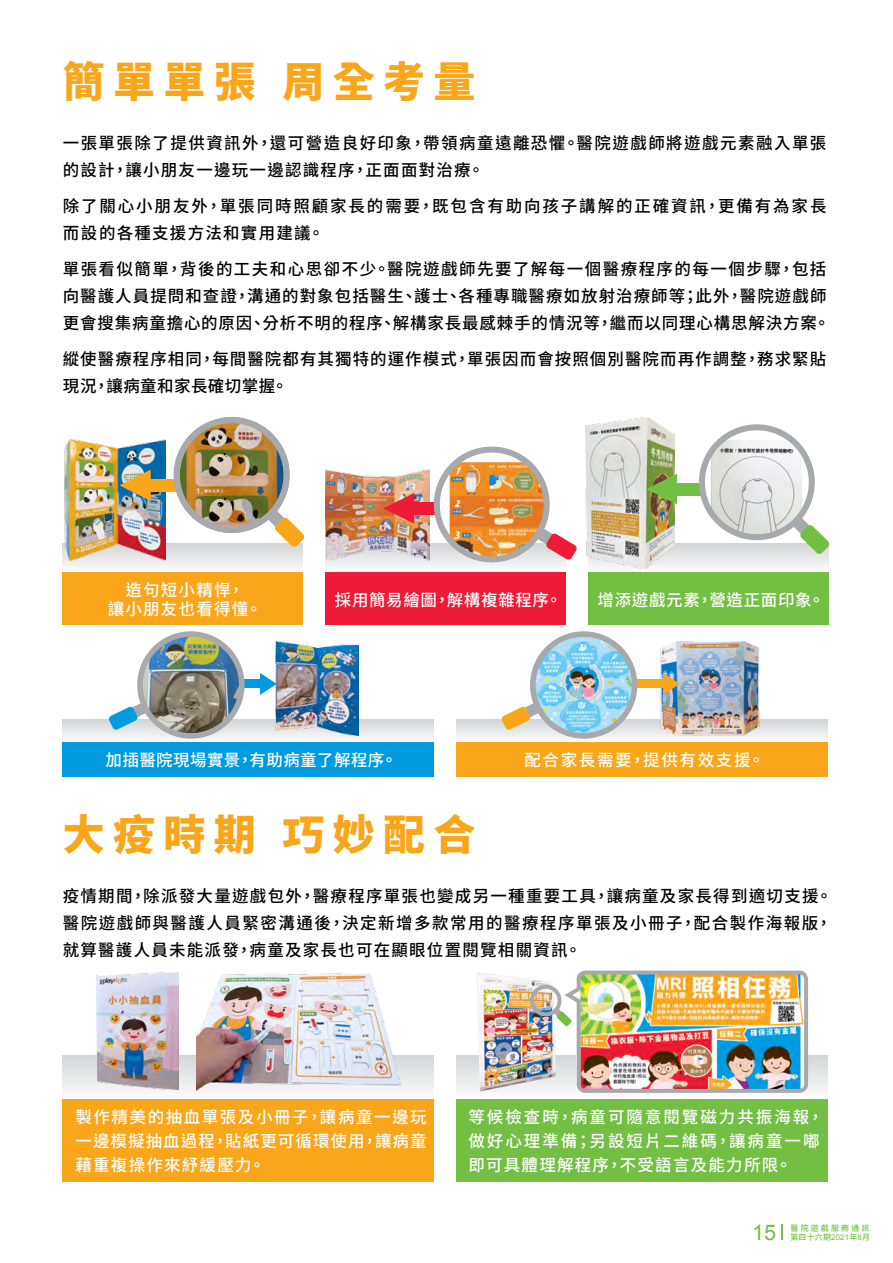
<style>
.page{position:relative;width:893px;height:1263px;background:#fff}
.page>*{position:absolute;margin:0;border:0;box-sizing:border-box;transform-origin:0 0}
.t1{font:900 42px "Noto Sans CJ Ktc";letter-spacing:.2em;color:#faa61a}
.t2{font:21.6px "Arial";color:#72bf44}
.t3{font:500 16.5px/27px "Noto Sans CJ Ktc";letter-spacing:.075em;color:#000}
.t4{font:500 16.5px/24px "Noto Sans CJ Ktc";letter-spacing:.075em;color:#fff;text-align:center}
.t5{font:500 16.5px/24px "Noto Sans CJ Ktc";letter-spacing:.12em;color:#fff}
.t6{font:500 16.5px/27px "Noto Sans CJ Ktc";letter-spacing:.115em;color:#000}
.t7{font:500 16.5px "Noto Sans CJ Ktc";letter-spacing:.04em;color:#fff}
.t8{font:500 16.5px "Noto Sans CJ Ktc";letter-spacing:.025em;color:#fff}
.t9{font:500 16.5px "Noto Sans CJ Ktc";letter-spacing:.1em;color:#fff}
.t10{font:500 7.95px/9.4px "Noto Sans CJ Ktc";letter-spacing:.28em;color:#72bf44}
.s1{font-family:"Arial";font-weight:400}
</style>
<div class="page">
<svg style="left:675px;top:543px;width:153px;height:24px;fill:#e6e7e7"></svg>
<div style="left:63px;top:572px;width:240px;height:53px;background:#faa61a"></div>
<svg style="left:63px;top:543px;width:240px;height:24px;fill:#e7e8e9"></svg>
<div style="left:588px;top:572px;width:240px;height:53px;background:#72bf44"></div>
<div style="left:63px;top:743px;width:371px;height:34px;background:#009bdf"></div>
<div style="left:63px;top:719px;width:371px;height:24px;background:linear-gradient(to bottom,#d2d4d5,#fafbfb)"></div>
<div style="left:457px;top:743px;width:371px;height:34px;background:#faa61a"></div>
<svg style="left:457px;top:719px;width:371px;height:24px"></svg>
<svg style="left:177px;top:420px;width:110px;height:110px"></svg>
<img style="left:186px;top:420px;width:97px;height:110px">
<div style="left:325px;top:543px;width:240px;height:29px;background:#f6f6f6"></div>
<div style="left:325px;top:572px;width:240px;height:53px;background:#ed1b35"></div>
<img style="left:65px;top:439px;width:100px;height:122px">
<img style="left:325px;top:469px;width:99px;height:92px">
<img style="left:586px;top:417px;width:89px;height:152px">
<img style="left:660px;top:641px;width:99px;height:94px">
<div style="left:63px;top:1100px;width:371px;height:82px;background:#faa61a"></div>
<div style="left:63px;top:1055px;width:371px;height:45px;background:linear-gradient(to bottom,#d3d5d6,#fdfefe)"></div>
<div style="left:457px;top:1100px;width:371px;height:82px;background:#72bf44"></div>
<div style="left:457px;top:1055px;width:371px;height:45px;background:linear-gradient(to bottom,#d3d5d6,#fdfefe)"></div>
<img style="left:97px;top:972px;width:81px;height:118px">
<img style="left:196px;top:973px;width:204px;height:118px">
<div style="left:670px;top:483px;width:33px;height:12px;background:#72bf44"></div>
<svg style="left:646px;top:474px;width:31px;height:30px"></svg>
<svg style="left:702px;top:427px;width:110px;height:110px"></svg>
<img style="left:711px;top:440px;width:91px;height:97px">
<svg style="left:780px;top:505px;width:50px;height:49px"></svg>
<div style="left:699px;top:424px;width:116px;height:116px;border:6px solid #a7a9ac;border-radius:50%"></div>
<div style="left:407px;top:502px;width:33px;height:12px;background:#ed1b35"></div>
<svg style="left:383px;top:493px;width:31px;height:31px"></svg>
<img style="left:424px;top:446px;width:153px;height:121px">
<div style="left:144px;top:479px;width:33px;height:12px;background:#faa61a"></div>
<svg style="left:120px;top:470px;width:30px;height:31px"></svg>
<svg style="left:255px;top:498px;width:49px;height:49px"></svg>
<div style="left:174px;top:417px;width:116px;height:116px;border:6px solid #a7a9ac;border-radius:50%"></div>
<img style="left:277px;top:641px;width:81px;height:94px">
<img style="left:108px;top:631px;width:169px;height:112px">
<div style="left:619px;top:679px;width:49px;height:9px;background:#faa61a"></div>
<svg style="left:663px;top:673px;width:17px;height:22px"></svg>
<svg style="left:501px;top:631px;width:147px;height:112px"></svg>
<img style="left:477px;top:972px;width:70px;height:119px">
<div style="left:530px;top:985px;width:32px;height:31px;border:4px solid #a7a9ac;border-radius:50%"></div>
<img style="left:547px;top:970px;width:263px;height:125px">
<svg style="left:781px;top:1224px;width:2px;height:16px"></svg>
<h1 class="t1" style="left:63px;top:58px;width:414px">簡單單張 周全考量</h1>
<p class="t3" style="left:63px;top:130px;width:765px">一張單張除了提供資訊外，還可營造良好印象，帶領病童遠離恐懼。醫院遊戲師將遊戲元素融入單張的設計，讓小朋友一邊玩一邊認識程序，正面面對治療。</p>
<p class="t6" style="left:63px;top:193px;width:765px">除了關心小朋友外，單張同時照顧家長的需要，既包含有助向孩子講解的正確資訊，更備有為家長而設的各種支援方法和實用建議。</p>
<p class="t3" style="left:63px;top:256px;width:769px">單張看似簡單，背後的工夫和心思卻不少。醫院遊戲師先要了解每一個醫療程序的每一個步驟，包括向醫護人員提問和查證，溝通的對象包括醫生、護士、各種專職醫療如放射治療師等；此外，醫院遊戲師更會搜集病童擔心的原因、分析不明的程序、解構家長最感棘手的情況等，繼而以同理心構思解決方案。</p>
<p class="t3" style="left:63px;top:346px;width:765px">縱使醫療程序相同，每間醫院都有其獨特的運作模式，單張因而會按照個別醫院而再作調整，務求緊貼現況，讓病童和家長確切掌握。</p>
<p class="t4" style="left:108px;top:580px;width:156px;line-height:19.8px">造句短小精悍，<br>讓小朋友也看得懂。</p>
<p class="t7" style="left:597px;top:590px;width:229px">增添遊戲元素，營造正面印象。</p>
<p class="t7" style="left:335px;top:590px;width:229px">採用簡易繪圖，解構複雜程序。</p>
<p class="t8" style="left:106px;top:750px;width:293px">加插醫院現場實景，有助病童了解程序。</p>
<p class="t9" style="left:524px;top:750px;width:242px">配合家長需要，提供有效支援。</p>
<h1 class="t1" style="left:63px;top:811px;width:414px">大疫時期 巧妙配合</h1>
<p class="t3" style="left:63px;top:883px;width:771px;text-align:justify">疫情期間，除派發大量遊戲包外，醫療程序單張也變成另一種重要工具，讓病童及家長得到適切支援。醫院遊戲師與醫護人員緊密溝通後，決定新增多款常用的醫療程序單張及小冊子，配合製作海報版，就算醫護人員未能派發，病童及家長也可在顯眼位置閱覽相關資訊。</p>
<p class="t4" style="left:75px;top:1105px;width:353px;text-align:justify">製作精美的抽血單張及小冊子，讓病童一邊玩一邊模擬抽血過程，貼紙更可循環使用，讓病童藉重複操作來紓緩壓力。</p>
<p class="t5" style="left:468px;top:1105px;width:357px">等候檢查時，病童可隨意閱覽磁力共振海報，做好心理準備；另設短片二維碼，讓病童一嘟即可具體理解程序，不受語言及能力所限。</p>
<h2 class="t2" style="left:752px;top:1218px;width:26px">15</h2>
<p class="t10" style="left:790px;top:1223px;width:81px">醫院遊戲服務通訊第四十六期<span class="s1">2021</span>年<span class="s1">8</span>月</p>
</div>
